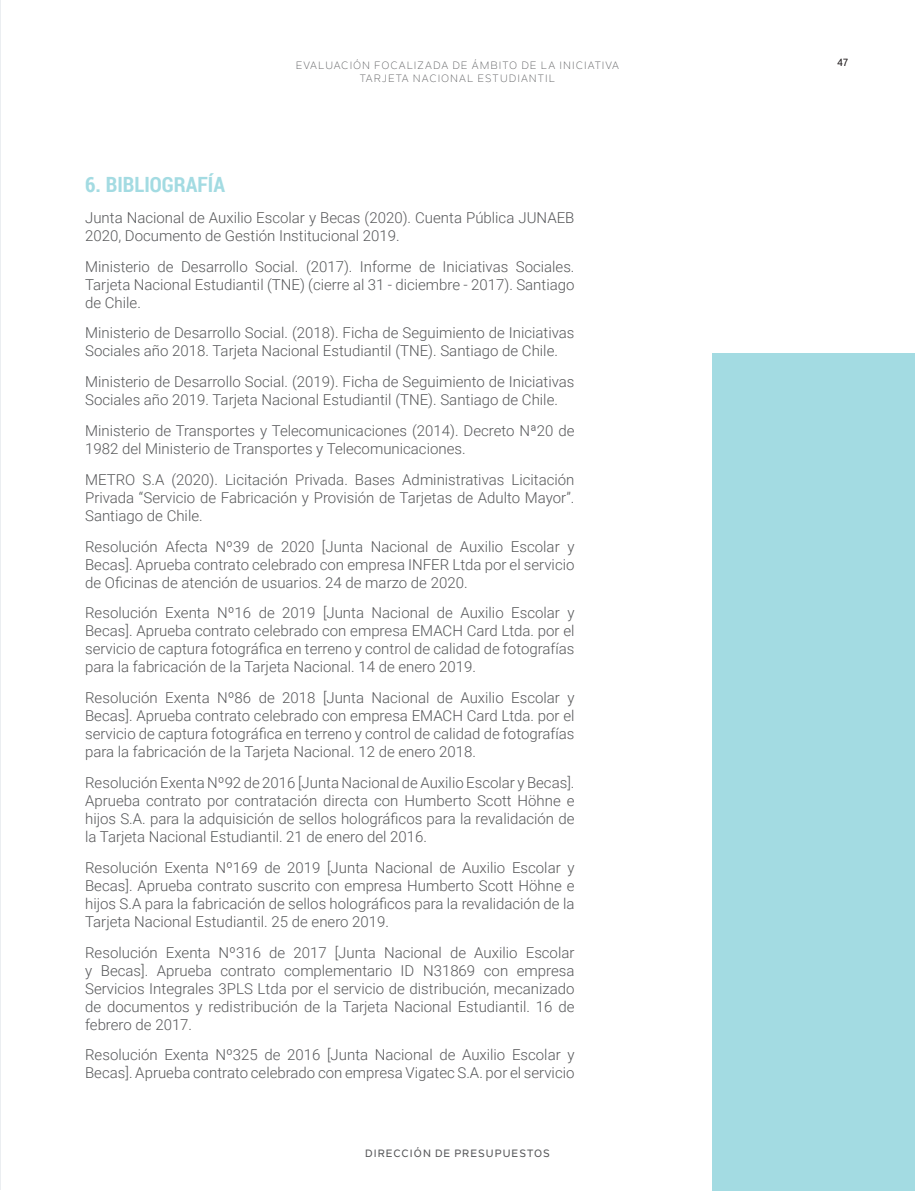
<style>
.page{position:relative;width:915px;height:1191px;background:#fff}
.page>*{position:absolute;margin:0;border:0;box-sizing:border-box;transform-origin:0 0}
.titulo{font:700 21px "Roboto Condensed";color:#a3dbe2}
.TEXTO{font:300 15px/18px "Roboto";color:#57585a;text-align:justify}
.t1{font:10.5px/12.6px "Nolan Next";letter-spacing:.1em;color:#57585a;text-align:center}
.t2{font:500 10.5px "Nolan Next";letter-spacing:.1em;color:#57585a}
.t3{font:500 10.5px "Nolan Next";color:#231f20}
</style>
<div class="page">
<div style="left:712px;top:353px;width:202px;height:838px;background:#a3dbe2"></div>
<hr style="left:0;top:0;width:1px;height:1189px;background:#ebeef1">
<p class="t1" style="left:296px;top:59px;width:325px">EVALUACIÓN FOCALIZADA DE ÁMBITO DE LA INICIATIVA<br>TARJETA NACIONAL ESTUDIANTIL</p>
<p class="titulo" style="left:85px;top:170px;width:142px">6. BIBLIOGRAFÍA</p>
<p class="TEXTO" style="left:85px;top:208px;width:490px">Junta Nacional de Auxilio Escolar y Becas (2020). Cuenta Pública JUNAEB<br>2020, Documento de Gestión Institucional 2019.</p>
<p class="TEXTO" style="left:85px;top:257px;width:490px">Ministerio de Desarrollo Social. (2017). Informe de Iniciativas Sociales.<br>Tarjeta Nacional Estudiantil (TNE) (cierre al 31 - diciembre - 2017). Santiago de Chile.</p>
<p class="TEXTO" style="left:85px;top:323px;width:490px">Ministerio de Desarrollo Social. (2018). Ficha de Seguimiento de Iniciativas<br>Sociales año 2018. Tarjeta Nacional Estudiantil (TNE). Santiago de Chile.</p>
<p class="TEXTO" style="left:85px;top:372px;width:490px">Ministerio de Desarrollo Social. (2019). Ficha de Seguimiento de Iniciativas<br>Sociales año 2019. Tarjeta Nacional Estudiantil (TNE). Santiago de Chile.</p>
<p class="TEXTO" style="left:85px;top:421px;width:490px">Ministerio de Transportes y Telecomunicaciones (2014). Decreto Nª20 de<br>1982 del Ministerio de Transportes y Telecomunicaciones.</p>
<p class="TEXTO" style="left:85px;top:470px;width:490px">METRO S.A (2020). Licitación Privada. Bases Administrativas Licitación Privada “Servicio de Fabricación y Provisión de Tarjetas de Adulto Mayor”.<br>Santiago de Chile.</p>
<p class="TEXTO" style="left:85px;top:536px;width:490px">Resolución Afecta Nº39 de 2020 [Junta Nacional de Auxilio Escolar y Becas]. Aprueba contrato celebrado con empresa INFER Ltda por el servicio de Oficinas de atención de usuarios. 24 de marzo de 2020.</p>
<p class="TEXTO" style="left:85px;top:603px;width:490px">Resolución Exenta Nº16 de 2019 [Junta Nacional de Auxilio Escolar y Becas]. Aprueba contrato celebrado con empresa EMACH Card Ltda. por el servicio de captura fotográfica en terreno y control de calidad de fotografías para la fabricación de la Tarjeta Nacional. 14 de enero 2019.</p>
<p class="TEXTO" style="left:85px;top:688px;width:490px">Resolución Exenta Nº86 de 2018 [Junta Nacional de Auxilio Escolar y Becas]. Aprueba contrato celebrado con empresa EMACH Card Ltda. por el servicio de captura fotográfica en terreno y control de calidad de fotografías para la fabricación de la Tarjeta Nacional. 12 de enero 2018.</p>
<p class="TEXTO" style="left:85px;top:773px;width:490px">Resolución Exenta Nº92 de 2016 [Junta Nacional de Auxilio Escolar y Becas].<br>Aprueba contrato por contratación directa con Humberto Scott Höhne e hijos S.A. para la adquisición de sellos holográficos para la revalidación de la Tarjeta Nacional Estudiantil. 21 de enero del 2016.</p>
<p class="TEXTO" style="left:85px;top:858px;width:490px">Resolución Exenta Nº169 de 2019 [Junta Nacional de Auxilio Escolar y Becas]. Aprueba contrato suscrito con empresa Humberto Scott Höhne e hijos S.A para la fabricación de sellos holográficos para la revalidación de la Tarjeta Nacional Estudiantil. 25 de enero 2019.</p>
<p class="TEXTO" style="left:85px;top:942px;width:490px">Resolución Exenta Nº316 de 2017 [Junta Nacional de Auxilio Escolar y Becas]. Aprueba contrato complementario ID N31869 con empresa Servicios Integrales 3PLS Ltda por el servicio de distribución, mecanizado de documentos y redistribución de la Tarjeta Nacional Estudiantil. 16 de febrero de 2017.</p>
<p class="TEXTO" style="left:85px;top:1045px;width:490px">Resolución Exenta Nº325 de 2016 [Junta Nacional de Auxilio Escolar y<br>Becas]. Aprueba contrato celebrado con empresa Vigatec S.A. por el servicio</p>
<p class="t2" style="left:365px;top:1147px;width:186px">DIRECCIÓN DE PRESUPUESTOS</p>
<p class="t3" style="left:837px;top:56px;width:12px">47</p>
</div>
